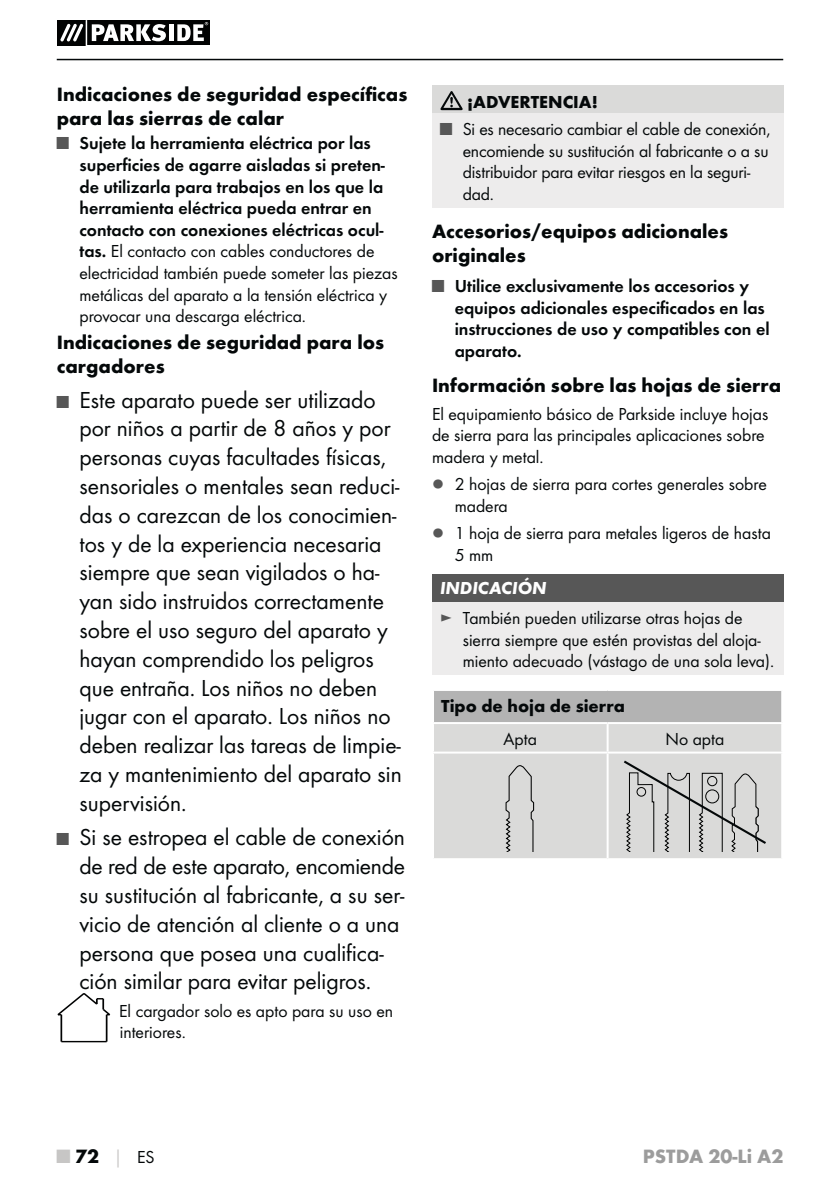
<style>
.page{position:relative;width:840px;height:1191px;background:#fff}
.page>*{position:absolute;margin:0;border:0;box-sizing:border-box;transform-origin:0 0}
.t1{font:24px/28.8px "Futura Boo";color:#040809}
.t2{font:700 20px/24px "Futura";color:#040809}
.t3{font:700 20px "Futura";color:#9c9c9c}
.t4{font:18px/21.6px "Futura Boo";color:#040809}
.t5{font:18px/21.6px "Futura Dem";color:#040809}
.t6{font:700 18px "Futura";color:#040809}
.t7{font:italic 700 18px "Futura";color:#fff}
.s1{font-family:"Futura Boo";color:#575757}
.s2{font-family:"Futura Dem"}
.s3{font-size:18px;color:#575757}
.s4{color:#575757}
.s5{color:#c7c6c5}
.s6{font-size:18px;color:#c7c6c5}
.s7{font-family:"Futura Boo";font-weight:400;font-size:18px}
</style>
<div class="page">
<hr style="left:57px;top:59px;width:725px;height:1px;background:#040809">
<svg style="left:57px;top:21px;width:152px;height:24px"></svg>
<div style="left:432px;top:85px;width:350px;height:28px;background:#dadad9"></div>
<div style="left:432px;top:113px;width:350px;height:95px;background:#edecec"></div>
<svg style="left:440px;top:91px;width:22px;height:19px"></svg>
<div style="left:432px;top:574px;width:350px;height:28px;background:#575757"></div>
<div style="left:432px;top:602px;width:350px;height:73px;background:#edecec"></div>
<div style="left:433px;top:690px;width:348px;height:33px;background:#b3b3b3"></div>
<div style="left:434px;top:724px;width:346px;height:134px;background:#dadad9"></div>
<hr style="left:780px;top:691px;width:2px;height:31px;background:#fff">
<hr style="left:606px;top:724px;width:2px;height:27px;background:#fff">
<hr style="left:432px;top:751px;width:175px;height:2px;background:#fff">
<hr style="left:607px;top:751px;width:175px;height:2px;background:#fff">
<hr style="left:606px;top:753px;width:2px;height:105px;background:#fff">
<hr style="left:432px;top:689px;width:175px;height:2px;background:#fff">
<hr style="left:607px;top:689px;width:175px;height:2px;background:#fff">
<hr style="left:432px;top:722px;width:175px;height:2px;background:#fff">
<hr style="left:607px;top:722px;width:175px;height:2px;background:#fff">
<hr style="left:432px;top:691px;width:2px;height:31px;background:#fff">
<svg style="left:504px;top:762px;width:30px;height:89px;background:#c7c7c6"></svg>
<svg style="left:623px;top:760px;width:142px;height:91px;background:#c5c5c4"></svg>
<hr style="left:61px;top:1040px;width:46px;height:2px;background:#010202">
<svg style="left:57px;top:993px;width:54px;height:48px"></svg>
<p class="t2" style="left:57px;top:84px;width:352px">Indicaciones de seguridad específicas para las sierras de calar</p>
<p class="t5" style="left:79px;top:134px;width:307px;text-indent:-23px"><span class="s1">■</span> Sujete la herramienta eléctrica por las superficies de agarre aisladas si preten&shy;de utilizarla para trabajos en los que la herramienta eléctrica pueda entrar en contacto con conexiones eléctricas ocul-</p>
<p class="t4" style="left:79px;top:241px;width:320px"><span class="s2">tas.</span> El contacto con cables conductores de electricidad también puede someter las piezas metálicas del aparato a la tensión eléctrica y provocar una descarga eléctrica.</p>
<p class="t2" style="left:57px;top:332px;width:329px">Indicaciones de seguridad para los cargadores</p>
<p class="t1" style="left:79px;top:386px;width:323px;text-indent:-23px"><span class="s3">■</span> Este aparato puede ser utilizado por niños a partir de 8 años y por personas cuyas facultades físicas, sensoriales o mentales sean reduci&shy;das o carezcan de los conocimien&shy;tos y de la experiencia necesaria siempre que sean vigilados o ha&shy;yan sido instruidos correctamente sobre el uso seguro del aparato y hayan comprendido los peligros que entraña. Los niños no deben jugar con el aparato. Los niños no deben realizar las tareas de limpie&shy;za y mantenimiento del aparato sin supervisión.</p>
<h1 class="t1" style="left:79px;top:824px;width:327px;text-indent:-23px"><span class="s3">■</span> Si se estropea el cable de conexión de red de este aparato, encomiende su sustitución al fabricante, a su ser&shy;vicio de atención al cliente o a una persona que posea una cualifica&shy;ción similar para evitar peligros.</h1>
<p class="t4" style="left:119px;top:1000px;width:275px">El cargador solo es apto para su uso en interiores.</p>
<p class="t6" style="left:467px;top:95px;width:132px">¡ADVERTENCIA!</p>
<p class="t4" style="left:462px;top:119px;width:309px;text-indent:-23px"><span class="s4">■</span> Si es necesario cambiar el cable de conexión, encomiende su sustitución al fabricante o a su distribuidor para evitar riesgos en la seguri&shy;dad.</p>
<p class="t2" style="left:432px;top:221px;width:297px">Accesorios/equipos adicionales originales</p>
<p class="t5" style="left:454px;top:276px;width:316px;text-indent:-23px"><span class="s1">■</span> Utilice exclusivamente los accesorios y equipos adicionales especificados en las instrucciones de uso y compatibles con el aparato.</p>
<p class="t2" style="left:432px;top:375px;width:350px">Información sobre las hojas de sierra</p>
<p class="t4" style="left:432px;top:404px;width:338px">El equipamiento básico de Parkside incluye hojas de sierra para las principales aplicaciones sobre madera y metal.</p>
<p class="t4" style="left:454px;top:474px;width:313px;text-indent:-23px"><span class="s4">▯</span> 2 hojas de sierra para cortes generales sobre madera</p>
<p class="t4" style="left:454px;top:523px;width:317px;text-indent:-23px"><span class="s4">▯</span> 1 hoja de sierra para metales ligeros de hasta<br>5 mm</p>
<p class="t7" style="left:440px;top:582px;width:108px">INDICACIÓN</p>
<p class="t4" style="left:462px;top:608px;width:313px;text-indent:-23px"><span class="s4">►</span> También pueden utilizarse otras hojas de sierra siempre que estén provistas del aloja&shy;miento adecuado (vástago de una sola leva).</p>
<p class="t6" style="left:441px;top:699px;width:185px">Tipo de hoja de sierra</p>
<p class="t4" style="left:503px;top:728px;width:35px">Apta</p>
<p class="t4" style="left:665px;top:728px;width:60px">No apta</p>
<p class="t2" style="left:57px;top:1145px;width:99px"><span class="s5">■</span> 72 <span class="s6">│</span> <span class="s7">ES</span></p>
<p class="t3" style="left:642px;top:1148px;width:142px">PSTDA 20-Li A2</p>
</div>
